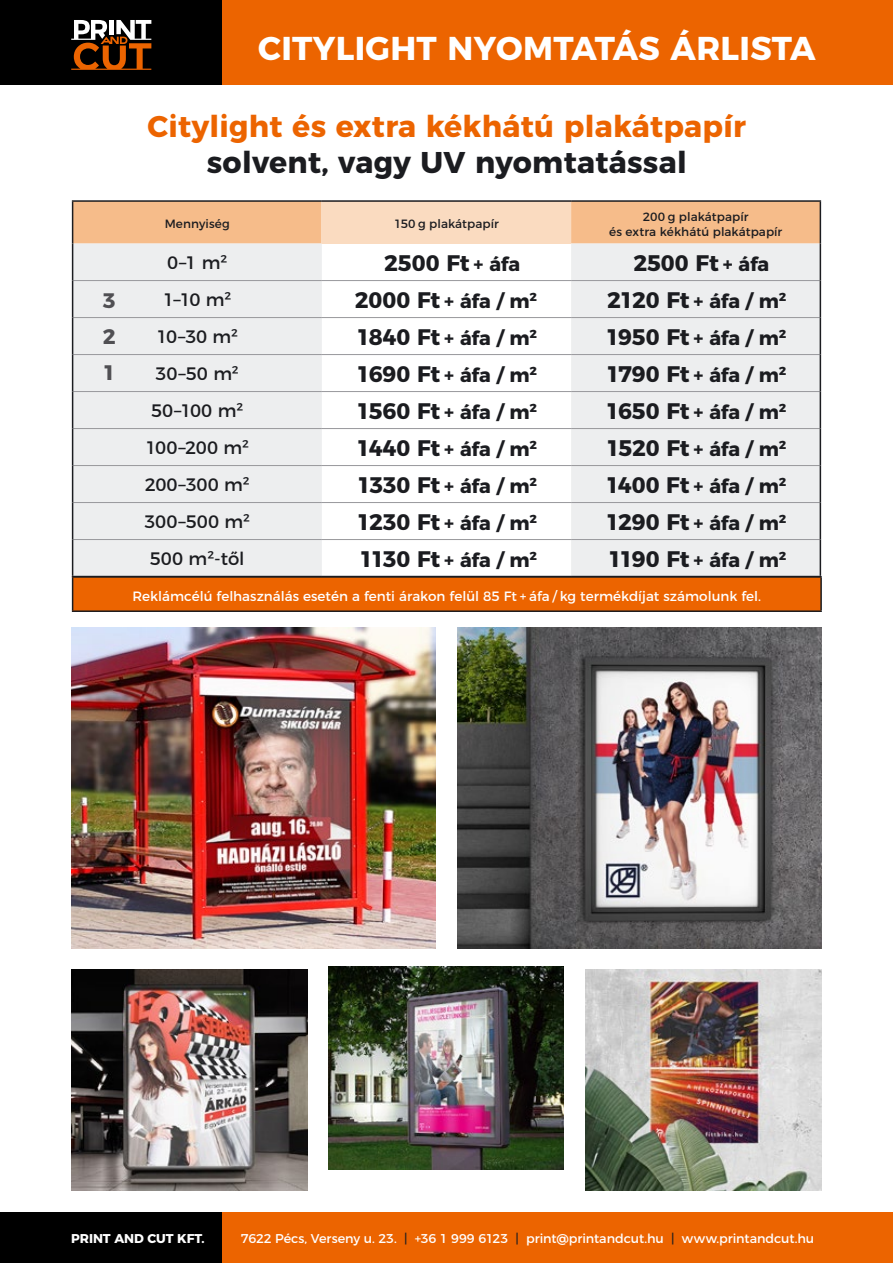
<style>
.page{position:relative;width:893px;height:1263px;background:#fff}
.page>*{position:absolute;margin:0;border:0;box-sizing:border-box;transform-origin:0 0}
.t1{font:700 33px "Montserrat";letter-spacing:.01em;color:#fff}
.t2{font:700 30px "Montserrat";letter-spacing:.01em;color:#ec6400}
.t3{font:700 30px "Montserrat";letter-spacing:.01em;color:#1b1c20}
.t4{font:700 22.5px "Montserrat";letter-spacing:-.005em;color:#1b1c20}
.t5{font:700 21px/36px "Montserrat";color:#504f53;text-align:justify}
.t6{font:700 19.5px "Montserrat";letter-spacing:-.01em;color:#1b1c20}
.t7{font:18px "Montserrat";letter-spacing:-.01em;color:#1b1c20}
.t8{font:13.5px "Montserrat";color:#fff}
.t9{font:12.75px "Montserrat";letter-spacing:-.005em;color:#fff}
.t10{font:700 12.75px "Montserrat";letter-spacing:-.005em;color:#fff}
.t11{font:12px/15px "Montserrat";letter-spacing:.005em;color:#1b1c20;text-align:center}
.s1{font-size:19.5px}
.s2{font-size:22.5px}
.s3{color:#1b1c20}
</style>
<div class="page">
<div style="left:167px;top:0;width:726px;height:85px;background:#ec6400"></div>
<div style="left:0;top:0;width:222px;height:85px;background:#000"></div>
<svg style="left:71px;top:20px;width:80px;height:50px"></svg>
<div style="left:222px;top:1212px;width:671px;height:51px;background:#ec6400"></div>
<div style="left:0;top:1212px;width:222px;height:51px;background:#000"></div>
<img style="left:457px;top:627px;width:365px;height:321px">
<div style="left:73px;top:202px;width:747px;height:42px;background:#f6bc8a"></div>
<div style="left:322px;top:201px;width:249px;height:43px;background:#fadbc0"></div>
<svg style="left:73px;top:244px;width:747px;height:332px;fill:#edeeef"></svg>
<hr style="left:73px;top:280px;width:249px;height:1px;background:#98989c">
<hr style="left:322px;top:280px;width:249px;height:1px;background:#98989c">
<hr style="left:571px;top:280px;width:249px;height:1px;background:#98989c">
<hr style="left:73px;top:317px;width:249px;height:1px;background:#98989c">
<hr style="left:322px;top:317px;width:249px;height:1px;background:#98989c">
<hr style="left:571px;top:317px;width:249px;height:1px;background:#98989c">
<hr style="left:73px;top:354px;width:249px;height:1px;background:#98989c">
<hr style="left:322px;top:354px;width:249px;height:1px;background:#98989c">
<hr style="left:571px;top:354px;width:249px;height:1px;background:#98989c">
<hr style="left:73px;top:391px;width:249px;height:1px;background:#98989c">
<hr style="left:322px;top:391px;width:249px;height:1px;background:#98989c">
<hr style="left:571px;top:391px;width:249px;height:1px;background:#98989c">
<hr style="left:73px;top:428px;width:249px;height:1px;background:#98989c">
<hr style="left:322px;top:428px;width:249px;height:1px;background:#98989c">
<hr style="left:571px;top:428px;width:249px;height:1px;background:#98989c">
<hr style="left:73px;top:465px;width:249px;height:1px;background:#98989c">
<hr style="left:322px;top:465px;width:249px;height:1px;background:#98989c">
<hr style="left:571px;top:465px;width:249px;height:1px;background:#98989c">
<hr style="left:73px;top:502px;width:249px;height:1px;background:#98989c">
<hr style="left:322px;top:502px;width:249px;height:1px;background:#98989c">
<hr style="left:571px;top:502px;width:249px;height:1px;background:#98989c">
<hr style="left:73px;top:539px;width:249px;height:1px;background:#98989c">
<hr style="left:322px;top:539px;width:249px;height:1px;background:#98989c">
<hr style="left:571px;top:539px;width:249px;height:1px;background:#98989c">
<hr style="left:72px;top:200px;width:250px;height:2px;background:#1b1c20">
<hr style="left:72px;top:202px;width:1px;height:42px;background:#1b1c20">
<hr style="left:322px;top:200px;width:249px;height:2px;background:#1b1c20">
<hr style="left:571px;top:200px;width:250px;height:2px;background:#1b1c20">
<hr style="left:820px;top:202px;width:1px;height:42px;background:#1b1c20">
<hr style="left:72px;top:244px;width:1px;height:37px;background:#1b1c20">
<hr style="left:820px;top:244px;width:1px;height:37px;background:#1b1c20">
<hr style="left:72px;top:281px;width:1px;height:37px;background:#1b1c20">
<hr style="left:820px;top:281px;width:1px;height:37px;background:#1b1c20">
<hr style="left:72px;top:318px;width:1px;height:37px;background:#1b1c20">
<hr style="left:820px;top:318px;width:1px;height:37px;background:#1b1c20">
<hr style="left:72px;top:355px;width:1px;height:37px;background:#1b1c20">
<hr style="left:820px;top:355px;width:1px;height:37px;background:#1b1c20">
<hr style="left:72px;top:392px;width:1px;height:36px;background:#1b1c20">
<hr style="left:820px;top:392px;width:1px;height:36px;background:#1b1c20">
<hr style="left:72px;top:428px;width:1px;height:37px;background:#1b1c20">
<hr style="left:820px;top:428px;width:1px;height:37px;background:#1b1c20">
<hr style="left:72px;top:465px;width:1px;height:37px;background:#1b1c20">
<hr style="left:820px;top:465px;width:1px;height:37px;background:#1b1c20">
<hr style="left:72px;top:502px;width:1px;height:37px;background:#1b1c20">
<hr style="left:820px;top:502px;width:1px;height:37px;background:#1b1c20">
<hr style="left:72px;top:539px;width:1px;height:37px;background:#1b1c20">
<hr style="left:820px;top:539px;width:1px;height:37px;background:#1b1c20">
<div style="left:73px;top:577px;width:748px;height:34px;background:#ec6400"></div>
<hr style="left:72px;top:576px;width:750px;height:2px;background:#1b1c20">
<hr style="left:72px;top:578px;width:1px;height:32px;background:#1b1c20">
<hr style="left:820px;top:578px;width:2px;height:32px;background:#1b1c20">
<hr style="left:72px;top:610px;width:750px;height:2px;background:#1b1c20">
<img style="left:72px;top:627px;width:364px;height:321px">
<img style="left:329px;top:966px;width:235px;height:203px">
<img style="left:72px;top:969px;width:235px;height:222px">
<img style="left:585px;top:969px;width:236px;height:222px">
<h1 class="t1" style="left:258px;top:21px;width:559px">CITYLIGHT NYOMTATÁS ÁRLISTA</h1>
<p class="t5" style="left:103px;top:281px;width:14px">3<br>2<br>1</p>
<h2 class="t2" style="left:147px;top:102px;width:600px">Citylight és extra kékhátú plakátpapír</h2>
<h2 class="t3" style="left:207px;top:138px;width:481px">solvent, vagy UV nyomtatással</h2>
<p class="t11" style="left:165px;top:215px;width:67px">Mennyiség</p>
<p class="t11" style="left:394px;top:215px;width:106px">150 g plakátpapír</p>
<p class="t11" style="left:609px;top:208px;width:175px">200 g plakátpapír<br>és extra kékhátú plakátpapír</p>
<p class="t7" style="left:167px;top:248px;width:62px">0–1 m²</p>
<p class="t4" style="left:384px;top:244px;width:137px">2500 Ft <span class="s1">+ áfa</span></p>
<p class="t4" style="left:633px;top:244px;width:137px">2500 Ft <span class="s1">+ áfa</span></p>
<p class="t7" style="left:163px;top:285px;width:70px">1–10 m²</p>
<p class="t6" style="left:355px;top:285px;width:184px"><span class="s2">2000 Ft</span> + áfa / m²</p>
<p class="t6" style="left:607px;top:285px;width:181px"><span class="s2">2120 Ft</span> + áfa / m²</p>
<p class="t7" style="left:156px;top:322px;width:83px">10–30 m²</p>
<p class="t6" style="left:357px;top:322px;width:182px"><span class="s2">1840 Ft</span> + áfa / m²</p>
<p class="t6" style="left:606px;top:322px;width:182px"><span class="s2">1950 Ft</span> + áfa / m²</p>
<p class="t7" style="left:156px;top:359px;width:85px">30–50 m²</p>
<p class="t6" style="left:356px;top:359px;width:182px"><span class="s2">1690 Ft</span> + áfa / m²</p>
<p class="t6" style="left:606px;top:359px;width:182px"><span class="s2">1790 Ft</span> + áfa / m²</p>
<p class="t7" style="left:151px;top:396px;width:94px">50–100 m²</p>
<p class="t6" style="left:357px;top:396px;width:182px"><span class="s2">1560 Ft</span> + áfa / m²</p>
<p class="t6" style="left:606px;top:396px;width:182px"><span class="s2">1650 Ft</span> + áfa / m²</p>
<p class="t7" style="left:145px;top:433px;width:105px">100–200 m²</p>
<p class="t6" style="left:357px;top:433px;width:182px"><span class="s2">1440 Ft</span> + áfa / m²</p>
<p class="t6" style="left:606px;top:433px;width:182px"><span class="s2">1520 Ft</span> + áfa / m²</p>
<p class="t7" style="left:145px;top:470px;width:107px">200–300 m²</p>
<p class="t6" style="left:357px;top:470px;width:181px"><span class="s2">1330 Ft</span> + áfa / m²</p>
<p class="t6" style="left:606px;top:470px;width:182px"><span class="s2">1400 Ft</span> + áfa / m²</p>
<p class="t7" style="left:144px;top:507px;width:107px">300–500 m²</p>
<p class="t6" style="left:357px;top:507px;width:182px"><span class="s2">1230 Ft</span> + áfa / m²</p>
<p class="t6" style="left:606px;top:507px;width:182px"><span class="s2">1290 Ft</span> + áfa / m²</p>
<p class="t7" style="left:150px;top:544px;width:96px">500 m²-től</p>
<p class="t6" style="left:359px;top:544px;width:179px"><span class="s2">1130 Ft</span> + áfa / m²</p>
<p class="t6" style="left:608px;top:544px;width:180px"><span class="s2">1190 Ft</span> + áfa / m²</p>
<p class="t8" style="left:133px;top:585px;width:630px">Reklámcélú felhasználás esetén a fenti árakon felül 85 Ft + áfa / kg termékdíjat számolunk fel.</p>
<p class="t10" style="left:71px;top:1228px;width:135px">PRINT AND CUT KFT.</p>
<p class="t9" style="left:241px;top:1228px;width:575px">7622 Pécs, Verseny u. 23. <span class="s3">|</span> +36 1 999 6123 <span class="s3">|</span> print@printandcut.hu <span class="s3">|</span> www.printandcut.hu</p>
</div>
